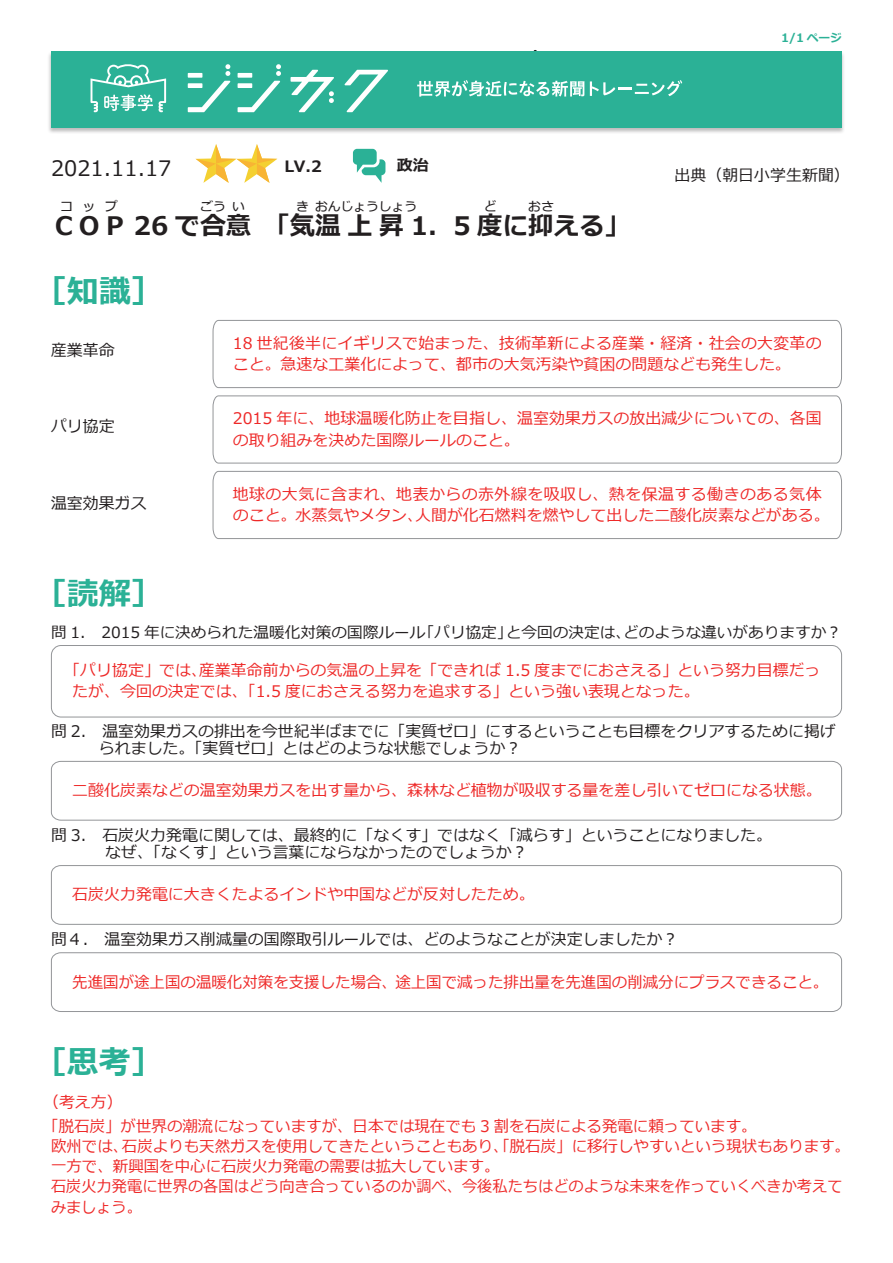
<style>
.page{position:relative;width:893px;height:1263px;background:#fff}
.page>*{position:absolute;margin:0;border:0;box-sizing:border-box;transform-origin:0 0}
.t1{font:700 31.95px "Meiryo";color:#2bb196}
.t2{font:700 30.9px "Meiryo";color:#2bb196}
.t3{font:700 25.5px "Meiryo";color:#231f20}
.t4{font:21.3px "Meiryo";color:#231f20}
.t5{font:15.9px/21.3px "Meiryo";color:#ee2928}
.t6{font:15.9px "Meiryo";color:#231f20}
.t7{font:15.9px/21.3px "Meiryo";letter-spacing:.03em;color:#ee2928}
.t8{font:15.9px/20.2px "Meiryo";color:#ee2928;scale:.95 1}
.t9{font:700 15.6px "Meiryo";color:#231f20}
.t10{font:15.45px "Meiryo";color:#231f20}
.t11{font:700 12.75px "Meiryo";color:#231f20}
.t12{font:700 11.7px "Meiryo";color:#2bb196}
</style>
<div class="page">
<svg style="left:212px;top:320px;width:630px;height:68px"></svg>
<div style="left:51px;top:645px;width:791px;height:72px;border:1px solid #939598;border-radius:10px"></div>
<svg style="left:212px;top:395px;width:630px;height:69px"></svg>
<svg style="left:212px;top:470px;width:630px;height:69px"></svg>
<svg style="left:51px;top:761px;width:791px;height:60px"></svg>
<svg style="left:51px;top:865px;width:791px;height:60px"></svg>
<svg style="left:51px;top:952px;width:791px;height:60px"></svg>
<svg style="left:353px;top:149px;width:32px;height:34px"></svg>
<svg style="left:196px;top:144px;width:81px;height:39px"></svg>
<div style="left:47px;top:51px;width:799px;height:83px;background:#231f20;opacity:.3"></div>
<div style="left:51px;top:51px;width:791px;height:77px;background:#2bb196"></div>
<svg style="left:188px;top:64px;width:43px;height:48px"></svg>
<div style="left:188px;top:83px;width:14px;height:5px;background:#fff"></div>
<svg style="left:238px;top:64px;width:43px;height:48px"></svg>
<div style="left:238px;top:83px;width:14px;height:5px;background:#fff"></div>
<div style="left:238px;top:73px;width:14px;height:5px;background:#fff"></div>
<svg style="left:291px;top:70px;width:43px;height:42px"></svg>
<svg style="left:344px;top:70px;width:44px;height:42px"></svg>
<svg style="left:91px;top:64px;width:75px;height:48px"></svg>
<svg style="left:417px;top:50px;width:167px;height:47px"></svg>
<svg style="left:590px;top:81px;width:25px;height:15px"></svg>
<hr style="left:618px;top:87px;width:14px;height:3px;background:#fff">
<svg style="left:635px;top:80px;width:47px;height:16px"></svg>
<p class="t4" style="left:51px;top:153px;width:122px">2021.11.17</p>
<p class="t9" style="left:284px;top:155px;width:39px">LV.2</p>
<p class="t9" style="left:397px;top:154px;width:33px">政治</p>
<p class="t11" style="left:61px;top:197px;width:59px">コップ</p>
<p class="t11" style="left:200px;top:197px;width:27px">ごう</p>
<p class="t11" style="left:232px;top:197px;width:14px">い</p>
<p class="t11" style="left:296px;top:197px;width:14px">き</p>
<p class="t11" style="left:315px;top:197px;width:104px">おんじょうしょう</p>
<p class="t11" style="left:484px;top:197px;width:14px">ど</p>
<p class="t11" style="left:528px;top:197px;width:27px">おさ</p>
<p class="t3" style="left:51px;top:208px;width:581px">ＣＯＰ 26 で合意　「気温上昇 1．5 度に抑える「</p>
<p class="t12" style="left:781px;top:30px;width:62px">1/1 ページ</p>
<p class="t6" style="left:674px;top:164px;width:177px">出典（朝日小学生新聞(</p>
<p class="t1" style="left:35px;top:269px;width:129px">［知識[</p>
<p class="t6" style="left:51px;top:339px;width:65px">産業革命</p>
<p class="t6" style="left:51px;top:415px;width:65px">パリ協定</p>
<p class="t6" style="left:51px;top:492px;width:97px">温室効果ガス</p>
<p class="t2" style="left:35px;top:572px;width:129px">［読解[</p>
<p class="t5" style="left:233px;top:333px;width:590px">18 世紀後半にイギリスで始まった、技術革新による産業・経済・社会の大変革のこと。急速な工業化によって、都市の大気汚染や貧困の問題なども発生した。</p>
<p class="t5" style="left:233px;top:409px;width:591px">2015 年に、地球温暖化防止を目指し、温室効果ガスの放出減少についての、各国の取り組みを決めた国際ルールのこと。</p>
<p class="t7" style="left:415px;top:484px;width:416px;text-indent:-182px">地球の大気に含まれ、地表からの赤外線を吸収し、熱を保温する働きのある気体人間が化石燃料を燃やして出した二酸化炭素などがある。</p>
<p class="t5" style="left:233px;top:505px;width:192px">のこと。水蒸気やメタン、</p>
<p class="t10" style="left:623px;top:622px;width:220px">どのような違いがありますか?</p>
<p class="t10" style="left:419px;top:622px;width:95px">「パリ協定」</p>
<p class="t10" style="left:51px;top:622px;width:376px">問 1.　2015 年に決められた温暖化対策の国際ルール</p>
<p class="t10" style="left:506px;top:622px;width:127px">と今回の決定は、</p>
<p class="t5" style="left:199px;top:660px;width:623px">産業革命前からの気温の上昇を「できれば 1.5 度までにおさえる」という努力目標だっ</p>
<p class="t5" style="left:72px;top:660px;width:629px;text-indent:-8px">「パリ協定」では、<br>たが、今回の決定では、「1.5 度におさえる努力を追求する」という強い表現となった。</p>
<p class="t6" style="left:51px;top:720px;width:786px">問 2.　温室効果ガスの排出を今世紀半ばまでに「実質ゼロ」にするということも目標をクリアするために掲げ</p>
<p class="t6" style="left:51px;top:737px;width:472px">　　　られました。「実質ゼロ」とはどのような状態でしょうか?</p>
<p class="t5" style="left:72px;top:781px;width:751px">二酸化炭素などの温室効果ガスを出す量から、森林など植物が吸収する量を差し引いてゼロになる状態。</p>
<p class="t6" style="left:51px;top:824px;width:723px">問 3.　石炭火力発電に関しては、最終的に「なくす」ではなく「減らす」ということになりました。</p>
<p class="t6" style="left:105px;top:841px;width:424px">なぜ、「なくす」という言葉にならなかったのでしょうか?</p>
<p class="t5" style="left:72px;top:885px;width:464px">石炭火力発電に大きくたよるインドや中国などが反対したため。</p>
<p class="t6" style="left:51px;top:928px;width:629px">問４.　温室効果ガス削減量の国際取引ルールでは、どのようなことが決定しましたか?</p>
<p class="t5" style="left:72px;top:972px;width:758px">先進国が途上国の温暖化対策を支援した場合、途上国で減った排出量を先進国の削減分にプラスできること。</p>
<p class="t1" style="left:35px;top:1040px;width:129px">［思考[</p>
<p class="t5" style="left:43px;top:1093px;width:81px">（考え方(</p>
<p class="t5" style="left:43px;top:1116px;width:715px">「脱石炭」が世界の潮流になっていますが、日本では現在でも 3 割を石炭による発電に頼っています。</p>
<p class="t5" style="left:122px;top:1136px;width:730px">石炭よりも天然ガスを使用してきたということもあり、「脱石炭」に移行しやすいという現状もあります。</p>
<p class="t5" style="left:51px;top:1136px;width:79px">欧州では、</p>
<p class="t5" style="left:51px;top:1156px;width:450px">一方で、新興国を中心に石炭火力発電の需要は拡大しています。</p>
<p class="t8" style="left:51px;top:1177px;width:835px">石炭火力発電に世界の各国はどう向き合っているのか調べ、今後私たちはどのような未来を作っていくべきか考えてみましょう。</p>
</div>
